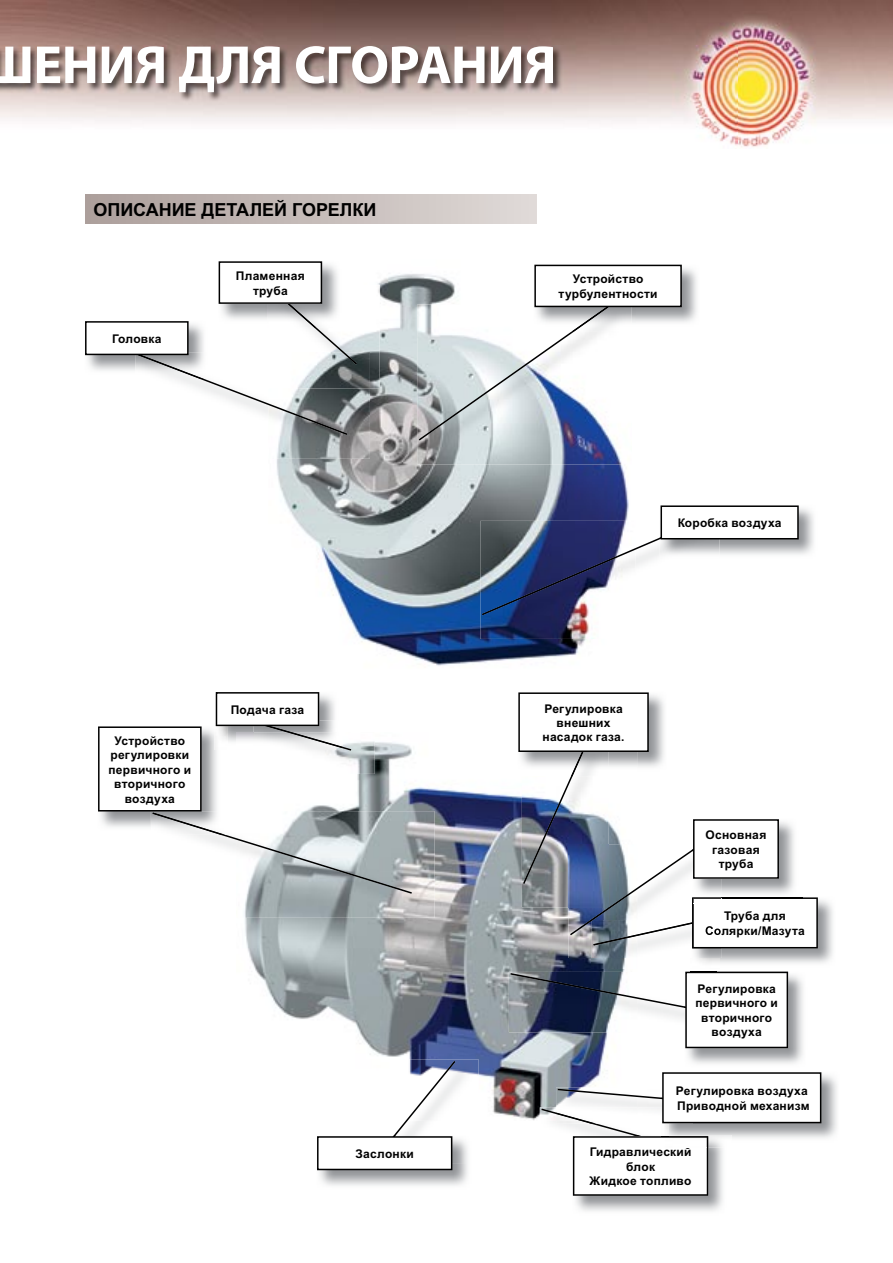
<style>
.page{position:relative;width:893px;height:1263px;background:#fff}
.page>*{position:absolute;margin:0;border:0;box-sizing:border-box;transform-origin:0 0}
.t1{font:700 54px "Myriad Pro";letter-spacing:-.01em;color:#fff}
.t2{font:700 18px "Arial Cyr";letter-spacing:-.005em;color:#000}
.t3{font:700 12px/14.4px "Arial Cyr";letter-spacing:.02em;color:#000;text-align:center}
</style>
<div class="page">
<img style="left:0;top:0;width:893px;height:147px">
<img style="left:0;top:45px;width:737px;height:102px">
<div style="left:85px;top:194px;width:452px;height:30px;background:linear-gradient(to right,#ac9e9a,#dfdad7)"></div>
<img style="left:276px;top:274px;width:353px;height:392px">
<img style="left:245px;top:742px;width:380px;height:378px">
<img style="left:417px;top:304px;width:212px;height:160px">
<svg style="left:419px;top:306px;width:189px;height:134px"></svg>
<img style="left:480px;top:521px;width:149px;height:118px">
<svg style="left:482px;top:522px;width:177px;height:93px"></svg>
<img style="left:276px;top:388px;width:94px;height:71px">
<img style="left:346px;top:285px;width:34px;height:103px">
<svg style="left:175px;top:286px;width:182px;height:149px"></svg>
<img style="left:217px;top:261px;width:129px;height:67px">
<img style="left:269px;top:304px;width:48px;height:24px">
<div style="left:219px;top:262px;width:102px;height:41px;background:#fff"></div>
<div style="left:219px;top:261px;width:103px;height:43px;border:2px solid #000"></div>
<img style="left:85px;top:320px;width:127px;height:51px">
<img style="left:135px;top:352px;width:77px;height:27px">
<img style="left:137px;top:353px;width:67px;height:26px">
<div style="left:86px;top:322px;width:102px;height:32px;background:#fff"></div>
<div style="left:85px;top:321px;width:104px;height:34px;border:2px solid #000"></div>
<img style="left:719px;top:508px;width:95px;height:47px">
<img style="left:659px;top:539px;width:60px;height:16px">
<div style="left:661px;top:506px;width:137px;height:33px;background:#fff"></div>
<div style="left:660px;top:505px;width:139px;height:34px;border:2px solid #000"></div>
<img style="left:533px;top:264px;width:164px;height:59px">
<img style="left:533px;top:304px;width:99px;height:27px">
<img style="left:572px;top:307px;width:36px;height:24px">
<div style="left:535px;top:265px;width:146px;height:41px;background:#fff"></div>
<div style="left:534px;top:265px;width:148px;height:42px;border:2px solid #000"></div>
<img style="left:254px;top:741px;width:121px;height:33px">
<img style="left:244px;top:811px;width:191px;height:107px">
<svg style="left:191px;top:812px;width:221px;height:82px"></svg>
<img style="left:540px;top:1107px;width:46px;height:13px">
<img style="left:389px;top:1059px;width:90px;height:61px">
<img style="left:215px;top:692px;width:1px;height:33px">
<img style="left:98px;top:729px;width:119px;height:98px">
<img style="left:151px;top:811px;width:77px;height:24px">
<img style="left:152px;top:812px;width:73px;height:23px">
<img style="left:215px;top:725px;width:1px;height:25px">
<svg style="left:216px;top:692px;width:135px;height:59px"></svg>
<div style="left:99px;top:727px;width:102px;height:84px;background:#fff"></div>
<div style="left:98px;top:726px;width:104px;height:85px;border:2px solid #000"></div>
<img style="left:317px;top:1163px;width:151px;height:23px">
<img style="left:452px;top:1138px;width:16px;height:25px">
<svg style="left:391px;top:1061px;width:64px;height:79px"></svg>
<div style="left:318px;top:1137px;width:134px;height:32px;background:#fff"></div>
<div style="left:317px;top:1136px;width:135px;height:34px;border:2px solid #000"></div>
<img style="left:575px;top:1147px;width:148px;height:64px">
<img style="left:649px;top:695px;width:15px;height:52px">
<img style="left:517px;top:742px;width:6px;height:34px">
<div style="left:519px;top:693px;width:129px;height:58px;background:#fff"></div>
<div style="left:518px;top:692px;width:131px;height:60px;border:2px solid #000"></div>
<img style="left:556px;top:1087px;width:105px;height:20px">
<img style="left:586px;top:1107px;width:75px;height:1px">
<img style="left:708px;top:1072px;width:129px;height:66px">
<img style="left:708px;top:1135px;width:23px;height:12px">
<svg style="left:541px;top:1108px;width:167px;height:88px"></svg>
<img style="left:661px;top:1137px;width:46px;height:10px">
<img style="left:661px;top:1101px;width:1px;height:22px">
<svg style="left:558px;top:1089px;width:104px;height:11px"></svg>
<div style="left:663px;top:1073px;width:158px;height:49px;background:#fff"></div>
<div style="left:662px;top:1072px;width:159px;height:51px;border:2px solid #000"></div>
<img style="left:685px;top:971px;width:118px;height:93px">
<img style="left:592px;top:958px;width:33px;height:11px">
<img style="left:697px;top:900px;width:136px;height:63px">
<img style="left:691px;top:971px;width:112px;height:1px">
<svg style="left:510px;top:972px;width:278px;height:76px"></svg>
<img style="left:568px;top:948px;width:153px;height:10px">
<img style="left:592px;top:948px;width:45px;height:10px">
<img style="left:691px;top:948px;width:29px;height:10px">
<svg style="left:523px;top:747px;width:295px;height:201px"></svg>
<div style="left:694px;top:820px;width:84px;height:58px;background:#fff"></div>
<div style="left:693px;top:819px;width:86px;height:60px;border:2px solid #000"></div>
<h1 class="t1" style="left:-15px;top:35px;width:573px">ШЕНИЯ ДЛЯ СГОРАНИЯ</h1>
<h2 class="t2" style="left:94px;top:200px;width:284px">ОПИСАНИЕ ДЕТАЛЕЙ ГОРЕЛКИ</h2>
<p class="t3" style="left:112px;top:331px;width:51px">Головка</p>
<p class="t3" style="left:236px;top:269px;width:70px">Пламенная труба</p>
<p class="t3" style="left:109px;top:733px;width:84px">Устройство регулировки первичного и вторичного воздуха</p>
<p class="t3" style="left:231px;top:702px;width:75px">Подача газа</p>
<p class="t3" style="left:559px;top:272px;width:100px">Устройство турбулентности</p>
<p class="t3" style="left:678px;top:516px;width:105px">Коробка воздуха</p>
<p class="t3" style="left:542px;top:701px;width:84px">Регулировка внешних насадок газа.</p>
<p class="t3" style="left:706px;top:828px;width:62px">Основная газовая труба</p>
<p class="t3" style="left:705px;top:909px;width:101px">Труба для<br>Солярки/Мазута</p>
<p class="t3" style="left:695px;top:982px;width:84px">Регулировка первичного и вторичного воздуха</p>
<p class="t3" style="left:676px;top:1084px;width:135px;text-align:left">Регулировка воздуха<br>Приводной механизм</p>
<p class="t3" style="left:356px;top:1146px;width:60px">Заслонки</p>
<p class="t3" style="left:590px;top:1145px;width:103px">Гидравлический блок<br>Жидкое топливо</p>
</div>
